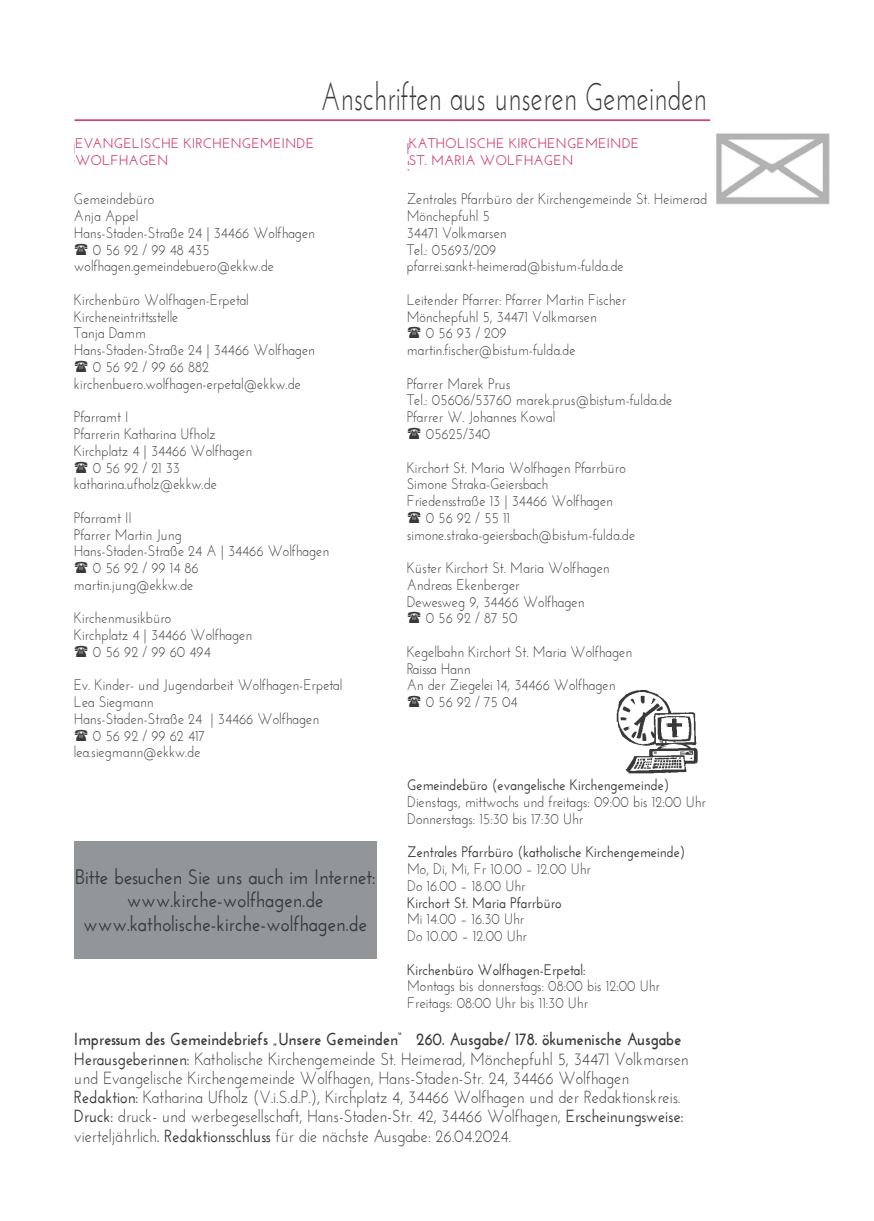
<style>
.page{position:relative;width:874px;height:1221px;background:#fff}
.page>*{position:absolute;margin:0;border:0;box-sizing:border-box;transform-origin:0 0}
.t1{font:38.68px "Josefin Sans";color:#393838;scale:.69 1}
.t2{font:600 21px/23.1px "Josefin Sans";color:#393838;text-align:center;scale:.9 1}
.t3{font:17.5px/19.2px "Josefin Sans";color:#393838;scale:.9 1}
.t4{font:17.5px "Josefin Sans";color:#393738;scale:.9 1}
.t5{font:15.22px/16.8px "Josefin Sans";color:#393838;scale:.9 1}
.t6{font:600 15.22px "Josefin Sans";color:#393838;scale:.9 1}
.t7{font:600 15.22px/16.8px "Josefin Sans";color:#cf448c;scale:.9 1}
.t8{font:15.22px "Josefin Sans";letter-spacing:-.02em;color:#393838;scale:.9 1}
.t9{font:600 14px/16.8px "Josefin Sans";color:#cf4376}
.s1{font-weight:700}
.s2{font-weight:600}
</style>
<div class="page">
<div style="left:74px;top:841px;width:303px;height:118px;background:#939699"></div>
<img style="left:616px;top:690px;width:82px;height:84px">
<hr style="left:74px;top:119px;width:635px;height:2px;background:#cf4376">
<img style="left:716px;top:133px;width:114px;height:72px">
<h1 class="t1" style="left:320px;top:81px;width:560px">Anschriften aus unseren Gemeinden</h1>
<p class="t9" style="left:75px;top:136px;width:240px">EVANGELISCHE KIRCHENGEMEINDE<br>WOLFHAGEN</p>
<p class="t9" style="left:409px;top:136px;width:232px">KATHOLISCHE KIRCHENGEMEINDE<br>ST. MARIA WOLFHAGEN</p>
<p class="t7" style="left:74px;top:142px;width:261px">EVANGELISCHE KIRCHENGEMEINDE<br>WOLFHAGEN</p>
<p class="t5" style="left:74px;top:192px;width:91px">Gemeindebüro</p>
<p class="t5" style="left:74px;top:209px;width:73px">Anja Appel</p>
<p class="t5" style="left:74px;top:226px;width:269px">Hans-Staden-Straße 24 | 34466 Wolfhagen</p>
<p class="t5" style="left:93px;top:242px;width:131px">0 56 92 / 99 48 435</p>
<p class="t5" style="left:74px;top:259px;width:224px">wolfhagen.gemeindebuero@ekkw.de</p>
<p class="t5" style="left:74px;top:293px;width:196px">Kirchenbüro Wolfhagen-Erpetal</p>
<p class="t5" style="left:74px;top:309px;width:117px">Kircheneintrittsstelle</p>
<p class="t5" style="left:74px;top:326px;width:81px">Tanja Damm</p>
<p class="t5" style="left:74px;top:343px;width:269px">Hans-Staden-Straße 24 | 34466 Wolfhagen</p>
<p class="t5" style="left:93px;top:360px;width:130px">0 56 92 / 99 66 882</p>
<p class="t5" style="left:74px;top:376px;width:254px">kirchenbuero.wolfhagen-erpetal@ekkw.de</p>
<p class="t5" style="left:74px;top:410px;width:62px">Pfarramt I</p>
<p class="t5" style="left:74px;top:427px;width:159px">Pfarrerin Katharina Ufholz</p>
<p class="t5" style="left:74px;top:443px;width:199px">Kirchplatz 4 | 34466 Wolfhagen</p>
<p class="t5" style="left:93px;top:460px;width:98px">0 56 92 / 21 33</p>
<p class="t5" style="left:74px;top:477px;width:160px">katharina.ufholz@ekkw.de</p>
<p class="t5" style="left:74px;top:510px;width:66px">Pfarramt II</p>
<p class="t5" style="left:74px;top:527px;width:121px">Pfarrer Martin Jung</p>
<p class="t5" style="left:74px;top:544px;width:285px">Hans-Staden-Straße 24 A | 34466 Wolfhagen</p>
<p class="t5" style="left:93px;top:561px;width:119px">0 56 92 / 99 14 86</p>
<p class="t5" style="left:74px;top:577px;width:134px">martin.jung@ekkw.de</p>
<p class="t5" style="left:74px;top:611px;width:110px">Kirchenmusikbüro</p>
<p class="t5" style="left:74px;top:628px;width:199px">Kirchplatz 4 | 34466 Wolfhagen</p>
<p class="t5" style="left:93px;top:644px;width:132px">0 56 92 / 99 60 494</p>
<p class="t5" style="left:74px;top:678px;width:299px">Ev. Kinder- und Jugendarbeit Wolfhagen-Erpetal</p>
<p class="t5" style="left:74px;top:694px;width:90px">Lea Siegmann</p>
<p class="t5" style="left:74px;top:711px;width:274px">Hans-Staden-Straße 24 | 34466 Wolfhagen</p>
<p class="t5" style="left:93px;top:728px;width:126px">0 56 92 / 99 62 417</p>
<p class="t5" style="left:74px;top:745px;width:142px">lea.siegmann@ekkw.de</p>
<p class="t7" style="left:406px;top:142px;width:252px">KATHOLISCHE KIRCHENGEMEINDE<br>ST. HEIMERAD</p>
<p class="t5" style="left:406px;top:192px;width:335px">Zentrales Pfarrbüro der Kirchengemeinde St. Heimerad<br>Mönchepfuhl 5<br>34471 Volkmarsen<br>Tel.: 05693/209 pfarrei.sankt-heimerad@bistum-fulda.de</p>
<p class="t5" style="left:406px;top:293px;width:245px">Leitender Pfarrer: Pfarrer Martin Fischer</p>
<p class="t5" style="left:406px;top:309px;width:213px">Mönchepfuhl 5, 34471 Volkmarsen</p>
<p class="t5" style="left:425px;top:326px;width:91px">0 56 93 / 209</p>
<p class="t5" style="left:406px;top:343px;width:189px">martin.fischer@bistum-fulda.de</p>
<p class="t5" style="left:406px;top:376px;width:117px">Pfarrer Marek Prus</p>
<p class="t5" style="left:406px;top:393px;width:296px">Tel.: 05606/53760 marek.prus@bistum-fulda.de</p>
<p class="t5" style="left:406px;top:410px;width:167px">Pfarrer W. Johannes Kowal</p>
<p class="t5" style="left:425px;top:427px;width:73px">05625/340</p>
<p class="t5" style="left:406px;top:460px;width:245px">Kirchort St. Maria Wolfhagen Pfarrbüro</p>
<p class="t5" style="left:406px;top:477px;width:159px">Simone Straka-Geiersbach</p>
<p class="t5" style="left:406px;top:494px;width:231px">Friedensstraße 13 | 34466 Wolfhagen</p>
<p class="t5" style="left:425px;top:510px;width:95px">0 56 92 / 55 11</p>
<p class="t5" style="left:406px;top:527px;width:255px">simone.straka-geiersbach@bistum-fulda.de</p>
<p class="t5" style="left:406px;top:561px;width:227px">Küster Kirchort St. Maria Wolfhagen</p>
<p class="t5" style="left:406px;top:577px;width:127px">Andreas Ekenberger</p>
<p class="t5" style="left:406px;top:594px;width:199px">Dewesweg 9, 34466 Wolfhagen</p>
<p class="t5" style="left:425px;top:611px;width:103px">0 56 92 / 87 50</p>
<p class="t5" style="left:406px;top:644px;width:252px">Kegelbahn Kirchort St. Maria Wolfhagen</p>
<p class="t8" style="left:406px;top:662px;width:72px">Raissa Hann</p>
<p class="t5" style="left:406px;top:678px;width:233px">An der Ziegelei 14, 34466 Wolfhagen</p>
<p class="t5" style="left:425px;top:694px;width:103px">0 56 92 / 75 04</p>
<h2 class="t2" style="left:75px;top:867px;width:335px">Bitte besuchen Sie uns auch im Internet: www.kirche-wolfhagen.de www.katholische-kirche-wolfhagen.de</h2>
<p class="t6" style="left:407px;top:778px;width:293px">Gemeindebüro (evangelische Kirchengemeinde)</p>
<p class="t5" style="left:407px;top:794px;width:333px">Dienstags, mittwochs und freitags: 09:00 bis 12:00 Uhr<br>Donnerstags: 15:30 bis 17:30 Uhr</p>
<p class="t6" style="left:407px;top:845px;width:310px">Zentrales Pfarrbüro (katholische Kirchengemeinde)</p>
<p class="t5" style="left:407px;top:861px;width:206px">Mo, Di, Mi, Fr 10.00 – 12.00 Uhr<br>Do 16.00 – 18.00 Uhr</p>
<p class="t6" style="left:407px;top:896px;width:173px">Kirchort St. Maria Pfarrbüro</p>
<p class="t5" style="left:407px;top:912px;width:135px">Mi 14.00 – 16.30 Uhr<br>Do 10.00 – 12.00 Uhr</p>
<p class="t6" style="left:407px;top:963px;width:199px">Kirchenbüro Wolfhagen-Erpetal:</p>
<p class="t5" style="left:407px;top:979px;width:282px">Montags bis donnerstags: 08:00 bis 12:00 Uhr<br>Freitags: 08:00 Uhr bis 11:30 Uhr</p>
<p class="t3" style="left:74px;top:1031px;width:684px"><span class="s1">Impressum des Gemeindebriefs „Unsere Gemeinden“ 260. Ausgabe/ 178. ökumenische Ausgabe </span><span class="s2">Herausgeberinnen:</span> Katholische Kirchengemeinde St. Heimerad, Mönchepfuhl 5, 34471 Volkmarsen und Evangelische Kirchengemeinde Wolfhagen, Hans-Staden-Str. 24, 34466 Wolfhagen <span class="s2">Redaktion:</span> Katharina Ufholz (V.i.S.d.P.), Kirchplatz 4, 34466 Wolfhagen und der Redaktionskreis.<br><span class="s2">Druck:</span> druck- und werbegesellschaft, Hans-Staden-Str. 42, 34466 Wolfhagen <span class="s2">Erscheinungsweise: </span>vierteljährlich<span class="s2">. Redaktionsschluss</span> für die nächste Ausgabe: 26.04.2024.</p>
<p class="t4" style="left:557px;top:1109px;width:5px">,</p>
</div>
